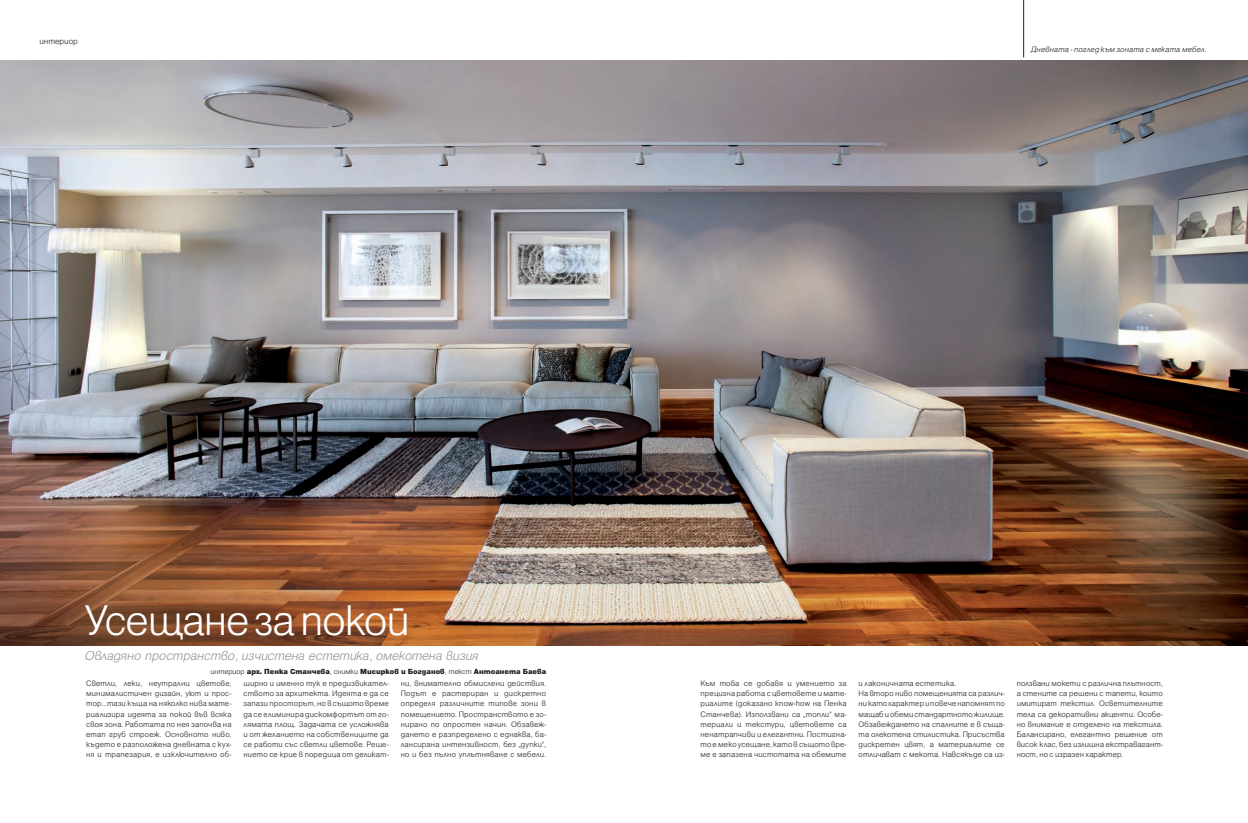
<style>
.page{position:relative;width:1248px;height:823px;background:#fff}
.page>*{position:absolute;margin:0;border:0;box-sizing:border-box;transform-origin:0 0}
.Zaglavie_ZD{font:300 46.4px "Helen Bg";letter-spacing:-.03em;color:#fff}
.Pod_Zaglavie{font:italic 300 14px "Helen Bg";letter-spacing:-.01em;color:#939598}
.t1{font:300 9px "Helen Bg";letter-spacing:-.015em;color:#231f20}
.Osnoven_text_ZD{font:300 8.5px/10.2px "Helen Bg";letter-spacing:.015em;color:#231f20;text-align:justify}
.Photo_text{font:italic 300 8.5px "Helen Bg";letter-spacing:.015em;color:#231f20}
.Avtor{font:900 8px "Helen Bg";color:#231f20}
.s1{font-weight:300}
</style>
<div class="page">
<img style="left:0;top:60px;width:1247px;height:585px">
<hr style="left:1023px;top:0;width:1px;height:57px;background:#231f20">
<p class="t1" style="left:39px;top:36px;width:40px">интериор</p>
<p class="Photo_text" style="left:1030px;top:44px;width:177px">Дневната - поглед към зоната с меката мебел.</p>
<p class="Zaglavie_ZD" style="left:85px;top:593px;width:326px">Усещане за покой</p>
<p class="Pod_Zaglavie" style="left:85px;top:647px;width:395px">Овладяно пространство, изчистена естетика, омекотена визия</p>
<p class="Osnoven_text_ZD" style="left:86px;top:677px;width:147px">Светли, леки, неутрални цветове, минималистичен дизайн, уют и прос&shy;тор...тази къща на няколко нива мате&shy;риализира идеята за покой във всяка своя зона. Работата по нея започва на етап груб строеж. Основното ниво, където е разположена дневната с кух&shy;ня и трапезария, e изключително об-</p>
<p class="Osnoven_text_ZD" style="left:243px;top:677px;width:147px">ширно и именно тук е предизвикател&shy;ството за архитекта. Идеята е да се запази просторът, но в същото време да се елиминира дискомфортът от го&shy;лямата площ. Задачата се усложнява и от желанието на собствениците да се работи със светли цветове. Реше&shy;нието се крие в поредица от деликат-</p>
<p class="Osnoven_text_ZD" style="left:401px;top:677px;width:147px">ни, внимателно обмислени действия.<br>Подът е растериран и дискретно определя различните типове зони в помещението. Пространството е зо&shy;нирано по опростен начин. Обзавеж&shy;дането е разпределено с еднаква, ба&shy;лансирана интензивност, без “дупки”, но и без пълно уплътняване с мебели.</p>
<p class="Avtor" style="left:210px;top:666px;width:337px"><span class="s1">интериор</span> арх. Пенка Станчева<span class="s1">, снимки</span> Мисирков и Богданов<span class="s1">, текст</span> Антоанета Баева</p>
<p class="Osnoven_text_ZD" style="left:700px;top:677px;width:148px">Към това се добавя и умението за прецизна работа с цветовете и мате&shy;риалите (доказано know-how на Пенка Станчева). Използвани са “топли” ма&shy;териали и текстури, цветовете са ненатрапчиви и елегантни. Постигна&shy;то е меко усещане, като в същото вре&shy;ме е запазена чистотата на обемите</p>
<p class="Osnoven_text_ZD" style="left:858px;top:677px;width:99px">и лаконичната естетика.</p>
<p class="Osnoven_text_ZD" style="left:858px;top:687px;width:148px">На второ ниво помeщенията са различ&shy;ни като характер и повече напомнят по мащаб и обеми стандартното жилище.<br>Обзавеждането на спалните е в съща&shy;та олекотена стилистика. Присъства дискретен цвят, а материалите се отличават с мекота. Навсякъде са из-</p>
<p class="Osnoven_text_ZD" style="left:1016px;top:677px;width:148px">ползвани мокети с различна плътност, а стените са решени с тапети, които имитират текстил. Осветителните тела са декоративни акценти. Особе&shy;но внимание е отделено на текстила.<br>Балансирано, елегантно решение от висок клас, без излишна екстравагант&shy;ност, но с изразен характер.</p>
</div>
